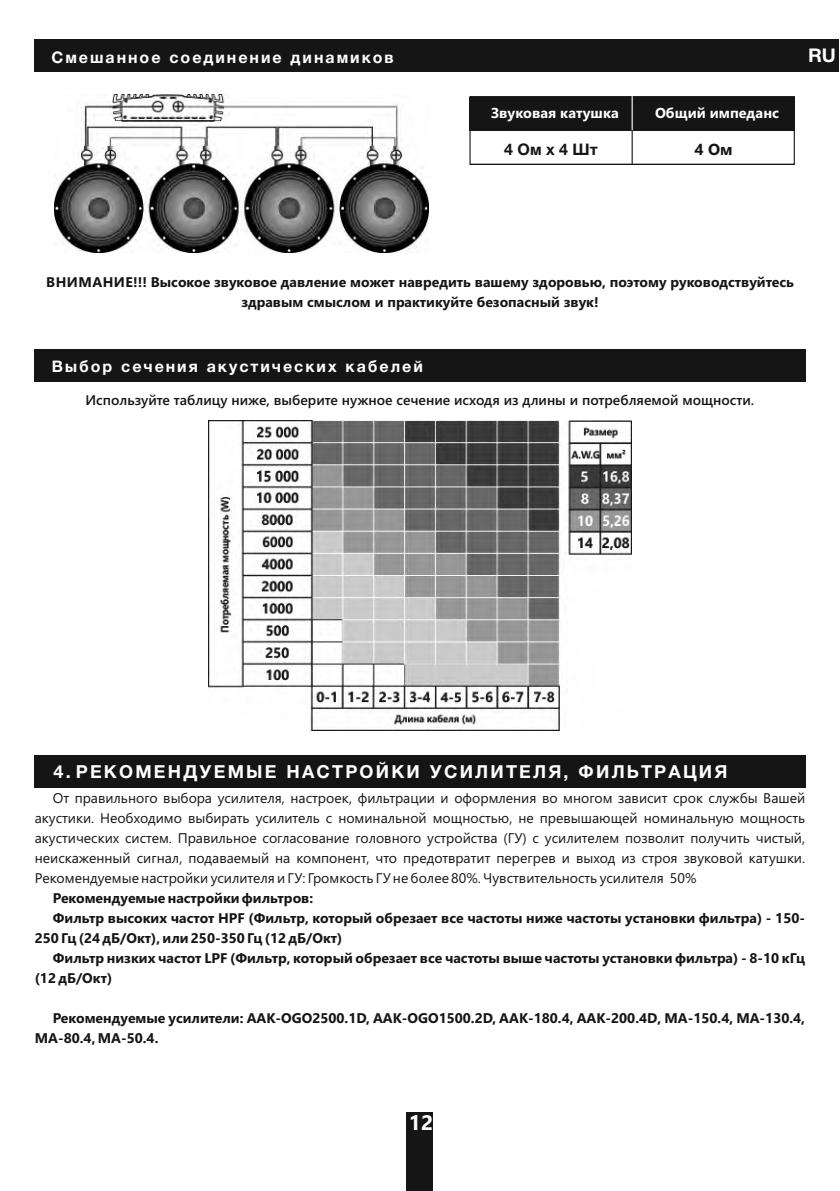
<style>
.page{position:relative;width:840px;height:1191px;background:#fff}
.page>*{position:absolute;margin:0;border:0;box-sizing:border-box;transform-origin:0 0}
.t1{font:700 21px "Segoe UI";color:#fefefe}
.t2{font:700 19px "Helvetica Neue Cyr";color:#fefefe}
.t3{font:700 18px "Helvetica Neue Cyr";letter-spacing:.12em;color:#fefefe}
.t4{font:700 16px "Helvetica Neue Cyr";letter-spacing:.12em;color:#fefefe}
.t5{font:700 16px "Helvetica Neue Cyr";color:#151515}
.t6{font:700 16px "Segoe UI";color:#151515}
.t7{font:700 14.4px "Segoe UI";color:#fefefe}
.t8{font:700 14px/19.6px "Segoe UI";color:#151515;text-align:center}
.t9{font:14px/20px "Segoe UI";color:#151515;text-align:justify}
.t10{font:600 14px "Segoe UI";color:#151515}
</style>
<div class="page">
<img style="left:208px;top:420px;width:423px;height:310px">
<div style="left:34px;top:349px;width:771px;height:33px;background:#151515"></div>
<div style="left:34px;top:755px;width:771px;height:33px;background:#151515"></div>
<div style="left:406px;top:1112px;width:27px;height:78px;background:#151515"></div>
<div style="left:34px;top:40px;width:770px;height:32px;background:#151515"></div>
<div style="left:469px;top:96px;width:325px;height:69px;border:1px solid #151515"></div>
<hr style="left:470px;top:164px;width:323px;height:1px;background:#151515">
<hr style="left:631px;top:97px;width:1px;height:67px;background:#151515">
<div style="left:469px;top:97px;width:162px;height:33px;background:#151515"></div>
<div style="left:631px;top:97px;width:163px;height:33px;background:#151515"></div>
<hr style="left:631px;top:96px;width:1px;height:34px;background:#fefefe">
<img style="left:55px;top:94px;width:373px;height:158px">
<div style="left:805px;top:39px;width:32px;height:33px;background:#151515"></div>
<p class="t4" style="left:52px;top:51px;width:343px">Смешанное соединение динамиков</p>
<p class="t7" style="left:491px;top:107px;width:129px">Звуковая катушка</p>
<p class="t7" style="left:654px;top:107px;width:125px">Общий импеданс</p>
<p class="t5" style="left:504px;top:143px;width:95px">4 Ом х 4 Шт</p>
<p class="t6" style="left:694px;top:143px;width:40px">4 Ом</p>
<h2 class="t2" style="left:807px;top:49px;width:29px">RU</h2>
<p class="t8" style="left:46px;top:274px;width:748px">ВНИМАНИЕ!!! Высокое звуковое давление может навредить вашему здоровью, поэтому руководствуйтесь здравым смыслом и практикуйте безопасный звук!</p>
<p class="t4" style="left:52px;top:361px;width:372px">Выбор сечения акустических кабелей</p>
<p class="t10" style="left:85px;top:395px;width:670px">Используйте таблицу ниже, выберите нужное сечение исходя из длины и потребляемой мощности.</p>
<p class="t3" style="left:54px;top:765px;width:675px">4. РЕКОМЕНДУЕМЫЕ НАСТРОЙКИ УСИЛИТЕЛЯ, ФИЛЬТРАЦИЯ</p>
<p class="t9" style="left:35px;top:789px;width:771px;text-indent:18px">От правильного выбора усилителя, настроек, фильтрации и оформления во многом зависит срок службы Вашей акустики. Необходимо выбирать усилитель с номинальной мощностью, не превышающей номинальную мощность акустических систем. Правильное согласование головного устройства (ГУ) с усилителем позволит получить чистый, неискаженный сигнал, подаваемый на компонент, что предотвратит перегрев и выход из строя звуковой катушки.<br>Рекомендуемые настройки усилителя и ГУ: Громкость ГУ не более 80%. Чувствительность усилителя 50%</p>
<p class="t8" style="left:53px;top:890px;width:262px">Рекомендуемые настройки фильтров:</p>
<p class="t8" style="left:53px;top:910px;width:753px">Фильтр высоких частот HPF (Фильтр, который обрезает все частоты ниже частоты установки фильтра) - 150-</p>
<p class="t8" style="left:35px;top:930px;width:309px">250 Гц (24 дБ/Окт), или 250-350 Гц (12 дБ/Окт)</p>
<p class="t8" style="left:53px;top:950px;width:753px">Фильтр низких частот LPF (Фильтр, который обрезает все частоты выше частоты установки фильтра) - 8-10 кГц</p>
<p class="t8" style="left:35px;top:970px;width:79px">(12 дБ/Окт)</p>
<p class="t8" style="left:35px;top:1009px;width:771px;text-align:left;text-indent:18px">Рекомендуемые усилители: AAK-OGO2500.1D, AAK-OGO1500.2D, AAK-180.4, AAK-200.4D, MA-150.4, MA-130.4,<br>MA-80.4, MA-50.4.</p>
<h1 class="t1" style="left:408px;top:1115px;width:26px">12</h1>
</div>
